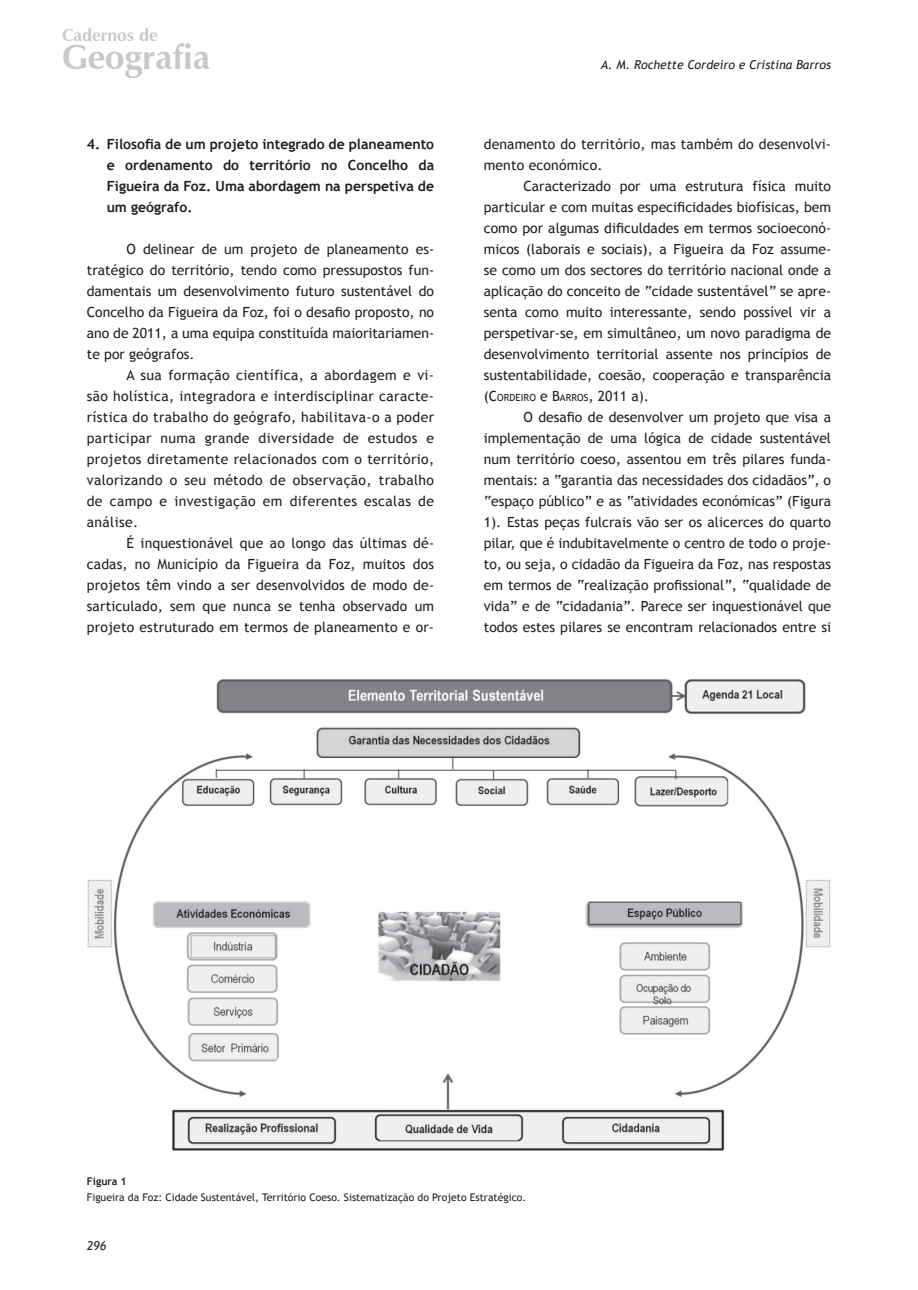
<style>
.page{position:relative;width:918px;height:1290px;background:#fff}
.page>*{position:absolute;margin:0;border:0;box-sizing:border-box;transform-origin:0 0}
.t1{font:700 34.48px "Zapf Humanist 601 BT";color:#c7c8ca}
.t2{font:700 17.32px "Zapf Humanist 601 BT";color:#c7c8ca}
.t3{font:14px/21px "Trebuchet MS";letter-spacing:.01em;color:#231f20;text-align:justify}
.t4{font:700 14px/21px "Trebuchet MS";color:#231f20;text-align:justify}
.t5{font:italic 12.25px "Trebuchet MS";color:#231f20}
.t6{font:10.5px "Trebuchet MS";color:#231f20}
.t7{font:700 10.5px "Trebuchet MS";color:#231f20}
.t8{font:9.8px "Trebuchet MS";color:#231f20}
.s1{font-size:14px}
</style>
<div class="page">
<img style="left:87px;top:679px;width:744px;height:472px">
<p class="t2" style="left:62px;top:24px;width:97px">Cadernos de</p>
<h1 class="t1" style="left:62px;top:36px;width:150px">Geografia</h1>
<p class="t4" style="left:107px;top:134px;width:329px;text-indent:-20px">4. Filosofia de um projeto integrado de planeamento e ordenamento do território no Concelho da Figueira da Foz. Uma abordagem na perspetiva de um geógrafo.</p>
<p class="t3" style="left:87px;top:239px;width:349px;text-indent:40px">O delinear de um projeto de planeamento es‑ tratégico do território, tendo como pressupostos fun‑ damentais um desenvolvimento futuro sustentável do Concelho da Figueira da Foz, foi o desafio proposto, no ano de 2011, a uma equipa constituída maioritariamen‑ te por geógrafos.</p>
<p class="t3" style="left:87px;top:365px;width:349px;text-indent:40px">A sua formação científica, a abordagem e vi‑ são holística, integradora e interdisciplinar caracte‑ rística do trabalho do geógrafo, habilitava-o a poder participar numa grande diversidade de estudos e projetos diretamente relacionados com o território, valorizando o seu método de observação, trabalho de campo e investigação em diferentes escalas de análise.</p>
<p class="t3" style="left:87px;top:533px;width:349px;text-indent:40px">É inquestionável que ao longo das últimas dé‑ cadas, no Município da Figueira da Foz, muitos dos projetos têm vindo a ser desenvolvidos de modo de‑ sarticulado, sem que nunca se tenha observado um projeto estruturado em termos de planeamento e or‑</p>
<p class="t5" style="left:601px;top:57px;width:232px">A. M. Rochette Cordeiro e Cristina Barros</p>
<p class="t3" style="left:484px;top:134px;width:349px">denamento do território, mas também do desenvolvi‑ mento económico.</p>
<p class="t3" style="left:484px;top:176px;width:349px;text-indent:40px">Caracterizado por uma estrutura física muito particular e com muitas especificidades biofísicas, bem como por algumas dificuldades em termos socioeconó‑ micos (laborais e sociais), a Figueira da Foz assume&shy;se como um dos sectores do território nacional onde a aplicação do conceito de “cidade sustentável” se apre‑ senta como muito interessante, sendo possível vir a perspetivar-se, em simultâneo, um novo paradigma de desenvolvimento territorial assente nos princípios de sustentabilidade, coesão, cooperação e transparência</p>
<p class="t8" style="left:484px;top:392px;width:167px"><span class="s1">(</span><span class="s1">C</span>ORDEIRO <span class="s1">e</span> <span class="s1">B</span>ARROS<span class="s1">,</span> <span class="s1">2011 a).</span></p>
<p class="t3" style="left:484px;top:407px;width:349px;text-indent:40px">O desafio de desenvolver um projeto que visa a implementação de uma lógica de cidade sustentável num território coeso, assentou em três pilares funda‑ mentais: a “garantia das necessidades dos cidadãos”, o “espaço público” e as “atividades económicas” (Figura 1). Estas peças fulcrais vão ser os alicerces do quarto pilar, que é indubitavelmente o centro de todo o proje‑ to, ou seja, o cidadão da Figueira da Foz, nas respostas em termos de “realização profissional”, “qualidade de vida” e de “cidadania”. Parece ser inquestionável que todos estes pilares se encontram relacionados entre si</p>
<p class="t7" style="left:87px;top:1174px;width:41px">Figura 1</p>
<p class="t6" style="left:87px;top:1191px;width:441px">Figueira da Foz: Cidade Sustentável, Território Coeso. Sistematização do Projeto Estratégico.</p>
<p class="t5" style="left:87px;top:1238px;width:21px">296</p>
</div>
